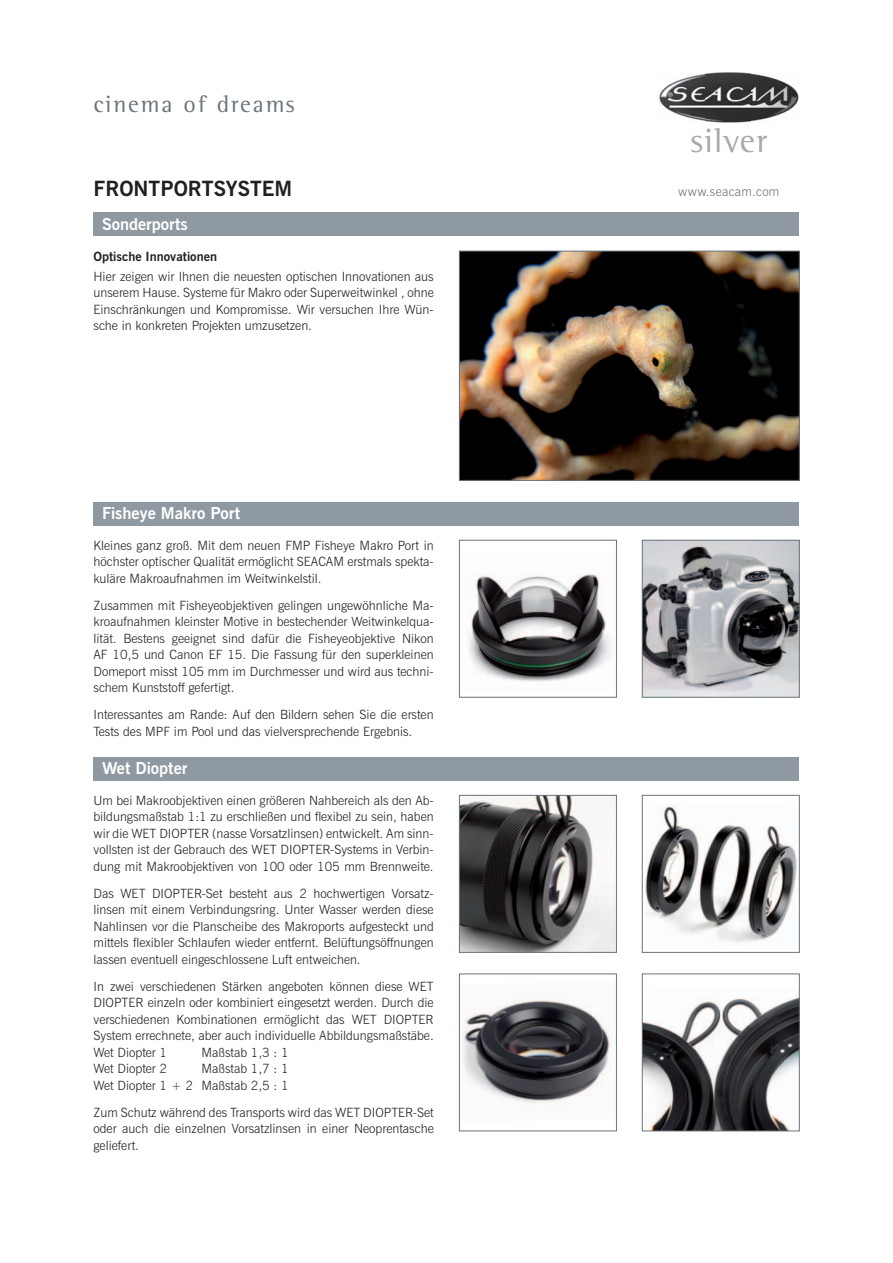
<style>
.page{position:relative;width:893px;height:1263px;background:#fff}
.page>*{position:absolute;margin:0;border:0;box-sizing:border-box;transform-origin:0 0}
.t1{font:34.35px "Rotis Semi Serif";letter-spacing:.04em;color:#a8a9ad}
.t2{font:24px "Rotis Semi Serif";letter-spacing:.08em;color:#6a747b}
.t3{font:700 21px "News Gothic BT";color:#231f20}
.t4{font:700 16.5px "News Gothic BT";color:#fff}
.t5{font:300 12.75px/16.5px "News Gothic BT";color:#231f20;text-align:justify}
.t6{font:700 12.75px "News Gothic BT";color:#231f20}
.t7{font:300 12.75px "News Gothic BT";letter-spacing:.02em;color:#6a747b}
</style>
<div class="page">
<img style="left:468px;top:574px;width:144px;height:108px">
<div style="left:459px;top:540px;width:157px;height:157px;border:1px solid #6a747b"></div>
<img style="left:644px;top:542px;width:153px;height:153px">
<div style="left:642px;top:540px;width:157px;height:157px;border:1px solid #6a747b"></div>
<img style="left:644px;top:997px;width:153px;height:132px">
<div style="left:642px;top:974px;width:157px;height:157px;border:1px solid #6a747b"></div>
<img style="left:462px;top:999px;width:150px;height:107px">
<img style="left:645px;top:805px;width:152px;height:137px">
<div style="left:642px;top:795px;width:157px;height:158px;border:1px solid #6a747b"></div>
<img style="left:461px;top:797px;width:153px;height:154px">
<div style="left:459px;top:795px;width:157px;height:158px;border:1px solid #6a747b"></div>
<img style="left:660px;top:72px;width:138px;height:51px">
<div style="left:94px;top:213px;width:705px;height:23px;background:#8f99a1"></div>
<div style="left:94px;top:502px;width:705px;height:23px;background:#8f99a1"></div>
<div style="left:94px;top:757px;width:705px;height:23px;background:#8f99a1"></div>
<img style="left:461px;top:253px;width:336px;height:226px">
<div style="left:459px;top:251px;width:340px;height:230px;border:1px solid #6a747b"></div>
<h2 class="t2" style="left:94px;top:95px;width:203px">cinema of dreams</h2>
<h3 class="t3" style="left:94px;top:180px;width:200px">FRONTPORTSYSTEM</h3>
<p class="t4" style="left:102px;top:218px;width:87px">Sonderports</p>
<p class="t6" style="left:94px;top:252px;width:125px">Optische Innovationen</p>
<p class="t5" style="left:94px;top:269px;width:342px">Hier zeigen wir Ihnen die neuesten optischen Innovationen aus unserem Hause. Systeme für Makro oder Superweitwinkel , ohne Einschränkungen und Kompromisse. Wir versuchen Ihre Wün&shy;sche in konkreten Projekten umzusetzen.</p>
<p class="t4" style="left:102px;top:507px;width:140px">Fisheye Makro Port</p>
<p class="t5" style="left:94px;top:538px;width:342px">Kleines ganz groß. Mit dem neuen FMP Fisheye Makro Port in höchster optischer Qualität ermöglicht SEACAM erstmals spekta&shy;kuläre Makroaufnahmen im Weitwinkelstil.</p>
<p class="t5" style="left:94px;top:598px;width:342px">Zusammen mit Fisheyeobjektiven gelingen ungewöhnliche Ma&shy;kroaufnahmen kleinster Motive in bestechender Weitwinkelqua&shy;lität. Bestens geeignet sind dafür die Fisheyeobjektive Nikon AF 10,5 und Canon EF 15. Die Fassung für den superkleinen Domeport misst 105 mm im Durchmesser und wird aus techni&shy;schem Kunststoff gefertigt.</p>
<p class="t5" style="left:94px;top:708px;width:342px">Interessantes am Rande: Auf den Bildern sehen Sie die ersten<br>Tests des MPF im Pool und das vielversprechende Ergebnis.</p>
<p class="t4" style="left:102px;top:762px;width:87px">Wet Diopter</p>
<p class="t5" style="left:94px;top:793px;width:342px">Um bei Makroobjektiven einen größeren Nahbereich als den Ab&shy;bildungsmaßstab 1:1 zu erschließen und flexibel zu sein, haben wir die WET DIOPTER (nasse Vorsatzlinsen) entwickelt. Am sinn&shy;vollsten ist der Gebrauch des WET DIOPTER-Systems in Verbin&shy;dung mit Makroobjektiven von 100 oder 105 mm Brennweite.</p>
<p class="t5" style="left:94px;top:886px;width:342px">Das WET DIOPTER-Set besteht aus 2 hochwertigen Vorsatz&shy;linsen mit einem Verbindungsring. Unter Wasser werden diese Nahlinsen vor die Planscheibe des Makroports aufgesteckt und mittels flexibler Schlaufen wieder entfernt. Belüftungsöffnungen lassen eventuell eingeschlossene Luft entweichen.</p>
<p class="t5" style="left:94px;top:979px;width:342px">In zwei verschiedenen Stärken angeboten können diese WET DIOPTER einzeln oder kombiniert eingesetzt werden. Durch die verschiedenen Kombinationen ermöglicht das WET DIOPTER System errechnete, aber auch individuelle Abbildungsmaßstäbe.<br>Wet Diopter 1</p>
<p class="t5" style="left:202px;top:1045px;width:89px">Maßstab 1,3 : 1</p>
<p class="t5" style="left:94px;top:1062px;width:75px">Wet Diopter 2</p>
<p class="t5" style="left:94px;top:1062px;width:197px;text-align:right">Maßstab 1,7 : 1<br>Wet Diopter 1 + 2 Maßstab 2,5 : 1</p>
<p class="t5" style="left:94px;top:1105px;width:342px">Zum Schutz während des Transports wird das WET DIOPTER-Set oder auch die einzelnen Vorsatzlinsen in einer Neoprentasche geliefert.</p>
<h1 class="t1" style="left:690px;top:128px;width:78px">silver</h1>
<p class="t7" style="left:678px;top:186px;width:103px">www.seacam.com</p>
</div>
